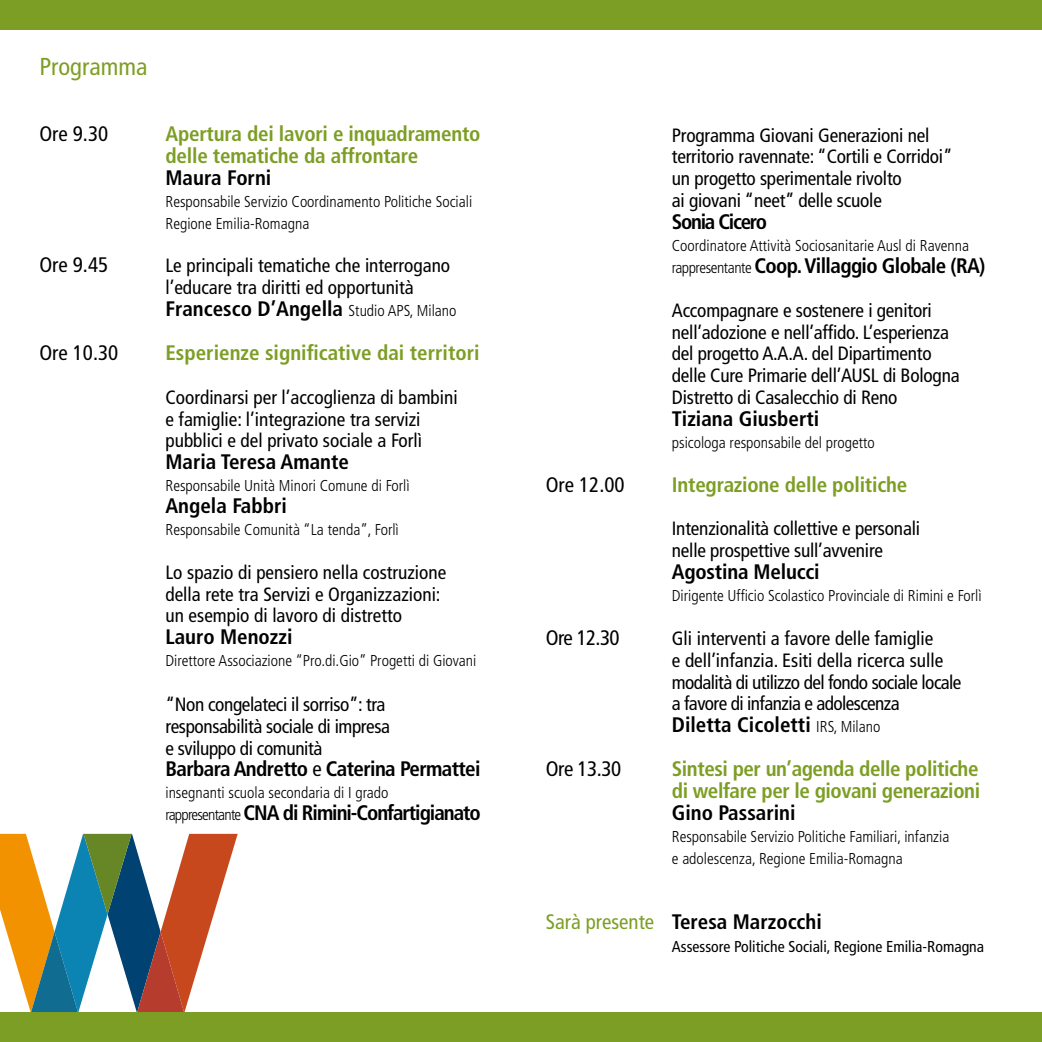
<style>
.page{position:relative;width:1042px;height:1042px;background:#fff}
.page>*{position:absolute;margin:0;border:0;box-sizing:border-box;transform-origin:0 0}
.t1{font:condensed 24.5px "Frutiger LT Std";color:#7d9e24}
.t2{font:700 condensed 21px/21.9px "Frutiger LT Std";letter-spacing:-.01em;color:#7d9e24}
.t3{font:700 condensed 21px "Frutiger LT Std";letter-spacing:-.01em;color:#000}
.t4{font:700 condensed 21px "Frutiger LT Std";letter-spacing:-.03em;color:#000}
.t5{font:condensed 21px "Frutiger LT Std";color:#000}
.t6{font:700 condensed 21px "Frutiger LT Std";letter-spacing:-.05em;color:#000}
.t7{font:700 condensed 21px "Frutiger LT Std";letter-spacing:-.06em;color:#000}
.t8{font:condensed 19.25px/21.9px "Frutiger LT Std";letter-spacing:-.01em;color:#000}
.t9{font:300 condensed 15.75px/21.9px "Frutiger LT Std";color:#000}
.t10{font:condensed 15.75px "Frutiger LT Std";color:#000}
.s1{font-weight:300;font-size:15.75px}
.s2{font-weight:400}
.s3{font-weight:400;color:#7d9e24}
</style>
<div class="page">
<svg style="left:0;top:834px;width:238px;height:178px"></svg>
<div style="left:0;top:1012px;width:1042px;height:30px;background:#7d9e24"></div>
<div style="left:0;top:0;width:1042px;height:30px;background:#7d9e24"></div>
<p class="t1" style="left:39px;top:53px;width:109px">Programma</p>
<p class="t5" style="left:39px;top:122px;width:70px">Ore 9.30</p>
<p class="t2" style="left:165px;top:123px;width:316px">Apertura dei lavori e inquadramento delle tematiche da affrontare</p>
<p class="t3" style="left:165px;top:165px;width:107px">Maura Forni</p>
<p class="t9" style="left:165px;top:191px;width:308px">Responsabile Servizio Coordinamento Politiche Sociali<br>Regione Emilia-Romagna</p>
<p class="t5" style="left:39px;top:253px;width:70px">Ore 9.45</p>
<p class="t8" style="left:165px;top:255px;width:286px">Le principali tematiche che interrogano l’educare tra diritti ed opportunità</p>
<p class="t3" style="left:165px;top:296px;width:292px">Francesco D’Angella <span class="s1">Studio APS, Milano</span></p>
<p class="t5" style="left:39px;top:340px;width:80px">Ore 10.30</p>
<p class="t2" style="left:165px;top:342px;width:315px">Esperienze significative dai territori</p>
<p class="t8" style="left:165px;top:386px;width:294px">Coordinarsi per l’accoglienza di bambini e famiglie: l’integrazione tra servizi pubblici e del privato sociale a Forlì</p>
<p class="t3" style="left:165px;top:449px;width:185px">Maria Teresa Amante</p>
<p class="t9" style="left:165px;top:475px;width:246px">Responsabile Unità Minori Comune di Forlì</p>
<p class="t3" style="left:165px;top:493px;width:123px">Angela Fabbri</p>
<p class="t9" style="left:165px;top:519px;width:235px">Responsabile Comunità “La tenda”, Forlì</p>
<p class="t8" style="left:165px;top:561px;width:282px">Lo spazio di pensiero nella costruzione della rete tra Servizi e Organizzazioni: un esempio di lavoro di distretto</p>
<p class="t3" style="left:165px;top:624px;width:128px">Lauro Menozzi</p>
<p class="t9" style="left:165px;top:650px;width:312px">Direttore Associazione “Pro.di.Gio” Progetti di Giovani</p>
<p class="t8" style="left:165px;top:693px;width:226px">“Non congelateci il sorriso”: tra responsabilità sociale di impresa e sviluppo di comunità</p>
<p class="t4" style="left:165px;top:757px;width:317px">Barbara Andretto <span class="s2">e</span> Caterina Permattei</p>
<p class="t9" style="left:165px;top:782px;width:224px">insegnanti scuola secondaria di I grado</p>
<p class="t6" style="left:165px;top:800px;width:317px"><span class="s1">rappresentante</span> CNA di Rimini-Confartigianato</p>
<p class="t8" style="left:672px;top:124px;width:282px">Programma Giovani Generazioni nel territorio ravennate: “Cortili e Corridoi” un progetto sperimentale rivolto<br>ai giovani “neet” delle scuole</p>
<p class="t7" style="left:672px;top:209px;width:97px">Sonia Cicero</p>
<p class="t9" style="left:672px;top:235px;width:299px">Coordinatore Attività Sociosanitarie Ausl di Ravenna</p>
<p class="t4" style="left:672px;top:253px;width:315px"><span class="s1">rappresentante</span> Coop. Villaggio Globale (RA)</p>
<p class="t8" style="left:672px;top:299px;width:289px">Accompagnare e sostenere i genitori nell’adozione e nell’affido. L’esperienza del progetto A.A.A. del Dipartimento delle Cure Primarie dell’AUSL di Bologna Distretto di Casalecchio di Reno</p>
<p class="t3" style="left:672px;top:406px;width:149px">Tiziana Giusberti</p>
<p class="t9" style="left:672px;top:432px;width:205px">psicologa responsabile del progetto</p>
<p class="t5" style="left:546px;top:472px;width:80px">Ore 12.00</p>
<p class="t2" style="left:672px;top:473px;width:237px">Integrazione delle politiche</p>
<p class="t8" style="left:672px;top:518px;width:250px">Intenzionalità collettive e personali nelle prospettive sull’avvenire</p>
<p class="t3" style="left:672px;top:559px;width:149px">Agostina Melucci</p>
<p class="t9" style="left:672px;top:585px;width:311px">Dirigente Ufficio Scolastico Provinciale di Rimini e Forlì</p>
<p class="t5" style="left:546px;top:625px;width:75px">Ore 12.30</p>
<p class="t8" style="left:672px;top:627px;width:291px">Gli interventi a favore delle famiglie<br>e dell’infanzia. Esiti della ricerca sulle modalità di utilizzo del fondo sociale locale a favore di infanzia e adolescenza</p>
<p class="t3" style="left:672px;top:712px;width:210px">Diletta Cicoletti <span class="s1">IRS, Milano</span></p>
<p class="t5" style="left:546px;top:756px;width:77px">Ore 13.30</p>
<p class="t2" style="left:672px;top:758px;width:310px">Sintesi per un’agenda delle politiche di welfare per le giovani generazioni</p>
<p class="t3" style="left:672px;top:800px;width:125px">Gino Passarini</p>
<p class="t9" style="left:672px;top:825px;width:279px">Responsabile Servizio Politiche Familiari, infanzia e adolescenza, Regione Emilia-Romagna</p>
<p class="t3" style="left:546px;top:909px;width:278px"><span class="s3">Sarà presente</span> Teresa Marzocchi</p>
<p class="t10" style="left:672px;top:937px;width:314px">Assessore Politiche Sociali, Regione Emilia-Romagna</p>
</div>
